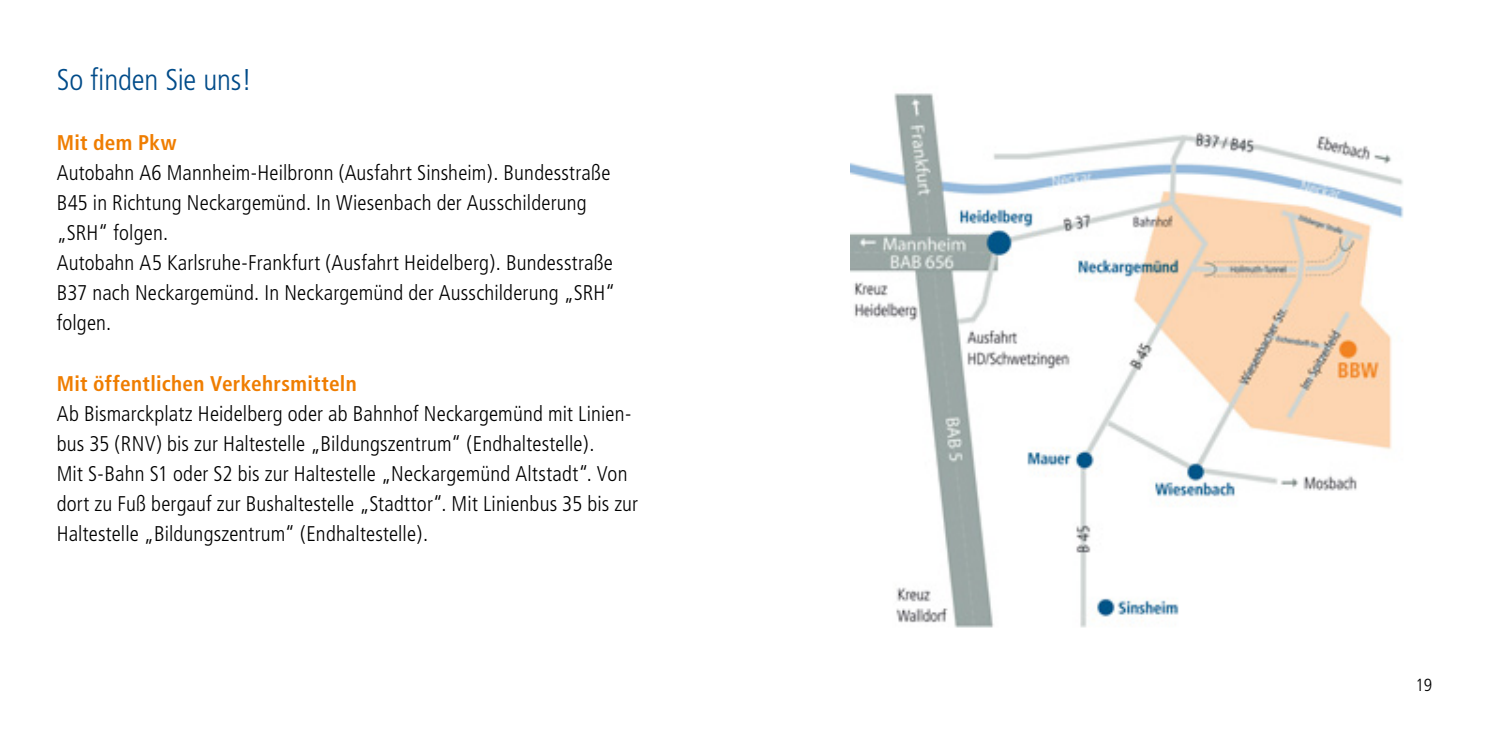
<style>
.page{position:relative;width:1489px;height:745px;background:#fff}
.page>*{position:absolute;margin:0;border:0;box-sizing:border-box;transform-origin:0 0}
.t1{font:300 condensed 30px "Frutiger";letter-spacing:-.01em;color:#004b89}
.t2{font:300 condensed 21.25px/30px "Frutiger";letter-spacing:.01em;color:#000}
.t3{font:700 condensed 21.25px "Frutiger";letter-spacing:.015em;color:#ef7d00}
.t4{font:300 condensed 17.5px "Frutiger";color:#000}
</style>
<div class="page">
<img style="left:850px;top:93px;width:554px;height:535px">
<h1 class="t1" style="left:57px;top:63px;width:197px">So finden Sie uns!</h1>
<p class="t3" style="left:57px;top:130px;width:121px">Mit dem Pkw</p>
<p class="t2" style="left:57px;top:158px;width:560px">Autobahn A6 Mannheim-Heilbronn (Ausfahrt Sinsheim). Bundesstraße B45 in Richtung Neckargemünd. In Wiesenbach der Ausschilderung „SRH“ folgen.<br>Autobahn A5 Karlsruhe-Frankfurt (Ausfahrt Heidelberg). Bundesstraße B37 nach Neckargemünd. In Neckargemünd der Ausschilderung „SRH“ folgen.</p>
<p class="t3" style="left:57px;top:370px;width:301px">Mit öffentlichen Verkehrsmitteln</p>
<p class="t2" style="left:57px;top:398px;width:583px">Ab Bismarckplatz Heidelberg oder ab Bahnhof Neckargemünd mit Linien&shy;bus 35 (RNV) bis zur Haltestelle „Bildungszentrum“ (Endhaltestelle).<br>Mit S-Bahn S1 oder S2 bis zur Haltestelle „Neckargemünd Altstadt“. Von dort zu Fuß bergauf zur Bushaltestelle „Stadttor“. Mit Linienbus 35 bis zur Haltestelle „Bildungszentrum“ (Endhaltestelle).</p>
<p class="t4" style="left:1415px;top:674px;width:18px">19</p>
</div>
